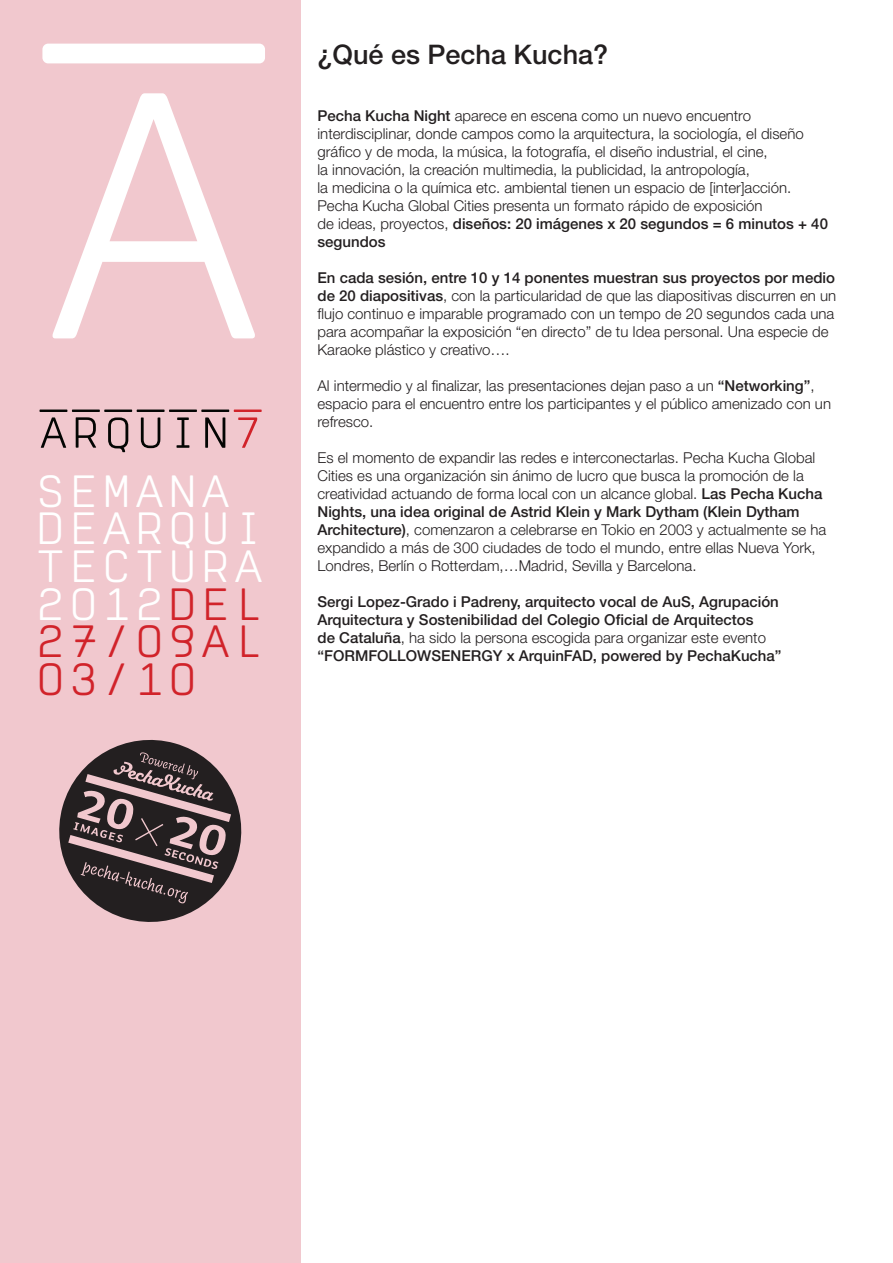
<style>
.page{position:relative;width:893px;height:1263px;background:#fff}
.page>*{position:absolute;margin:0;border:0;box-sizing:border-box;transform-origin:0 0}
.t1{font:44.25px/37.7px "Normetica A";letter-spacing:.065em;color:#fff}
.t2{font:500 27px "Helvetica Neue";color:#231f20}
.t3{font:300 15px/18px "Helvetica Neue";color:#231f20}
.t4{font:500 15px/18px "Helvetica Neue";color:#231f20}
.s1{color:#d1232a}
.s2{font-weight:500}
.s3{font-weight:300}
</style>
<div class="page">
<div style="left:0;top:0;width:300px;height:1263px;background:#f1c8ce"></div>
<svg style="left:41px;top:417px;width:25px;height:31px"></svg>
<svg style="left:76px;top:417px;width:20px;height:31px"></svg>
<svg style="left:108px;top:417px;width:20px;height:35px"></svg>
<svg style="left:141px;top:417px;width:19px;height:31px"></svg>
<svg style="left:177px;top:417px;width:12px;height:31px"></svg>
<svg style="left:205px;top:417px;width:20px;height:31px"></svg>
<svg style="left:238px;top:417px;width:19px;height:31px"></svg>
<hr style="left:40px;top:409px;width:27px;height:3px;background:#040503">
<hr style="left:72px;top:409px;width:28px;height:3px;background:#040503">
<hr style="left:104px;top:409px;width:28px;height:3px;background:#040503">
<hr style="left:137px;top:409px;width:28px;height:3px;background:#040503">
<hr style="left:169px;top:409px;width:28px;height:3px;background:#040503">
<hr style="left:201px;top:409px;width:28px;height:3px;background:#040503">
<hr style="left:234px;top:409px;width:28px;height:3px;background:#d1232a">
<svg style="left:59px;top:739px;width:183px;height:183px"></svg>
<svg style="left:52px;top:93px;width:203px;height:245px"></svg>
<div style="left:42px;top:44px;width:223px;height:19px;background:#fff;border-radius:6px"></div>
<h1 class="t1" style="left:35px;top:471px;width:230px">SEMANA<br>DEARQUI<br>TECTURA<br>2012<span class="s1">DEL<br>27/09AL<br>03/10</span></h1>
<h2 class="t2" style="left:317px;top:38px;width:292px">¿Qué es Pecha Kucha?</h2>
<p class="t3" style="left:317px;top:106px;width:512px"><span class="s2">Pecha Kucha Night</span> aparece en escena como un nuevo encuentro interdisciplinar, donde campos como la arquitectura, la sociología, el diseño gráfico y de moda, la música, la fotografía, el diseño industrial, el cine,<br>la innovación, la creación multimedia, la publicidad, la antropología,<br>la medicina o la química etc. ambiental tienen un espacio de [inter]acción.<br>Pecha Kucha Global Cities presenta un formato rápido de exposición<br>de ideas, proyectos, <span class="s2">diseños: 20 imágenes x 20 segundos = 6 minutos + 40 segundos</span></p>
<p class="t3" style="left:317px;top:268px;width:520px"><span class="s2">En cada sesión, entre 10 y 14 ponentes muestran sus proyectos por medio de 20 diapositivas</span>, con la particularidad de que las diapositivas discurren en un flujo continuo e imparable programado con un tempo de 20 segundos cada una para acompañar la exposición “en directo” de tu Idea personal. Una especie de Karaoke plástico y creativo….</p>
<p class="t3" style="left:317px;top:376px;width:515px">Al intermedio y al finalizar, las presentaciones dejan paso a un <span class="s2">“Networking”</span>, espacio para el encuentro entre los participantes y el público amenizado con un refresco.</p>
<p class="t3" style="left:317px;top:448px;width:510px">Es el momento de expandir las redes e interconectarlas. Pecha Kucha Global Cities es una organización sin ánimo de lucro que busca la promoción de la creatividad actuando de forma local con un alcance global. <span class="s2">Las Pecha Kucha Nights, una idea original de Astrid Klein y Mark Dytham (Klein Dytham Architecture)</span>, comenzaron a celebrarse en Tokio en 2003 y actualmente se ha expandido a más de 300 ciudades de todo el mundo, entre ellas Nueva York, Londres, Berlín o Rotterdam,…Madrid, Sevilla y Barcelona.</p>
<p class="t4" style="left:317px;top:592px;width:466px">Sergi Lopez-Grado i Padreny, arquitecto vocal de AuS, Agrupación Arquitectura y Sostenibilidad del Colegio Oficial de Arquitectos<br>de Cataluña<span class="s3">, ha sido la persona escogida para organizar este evento </span>“FORMFOLLOWSENERGY x ArquinFAD, powered by PechaKucha”</p>
</div>
